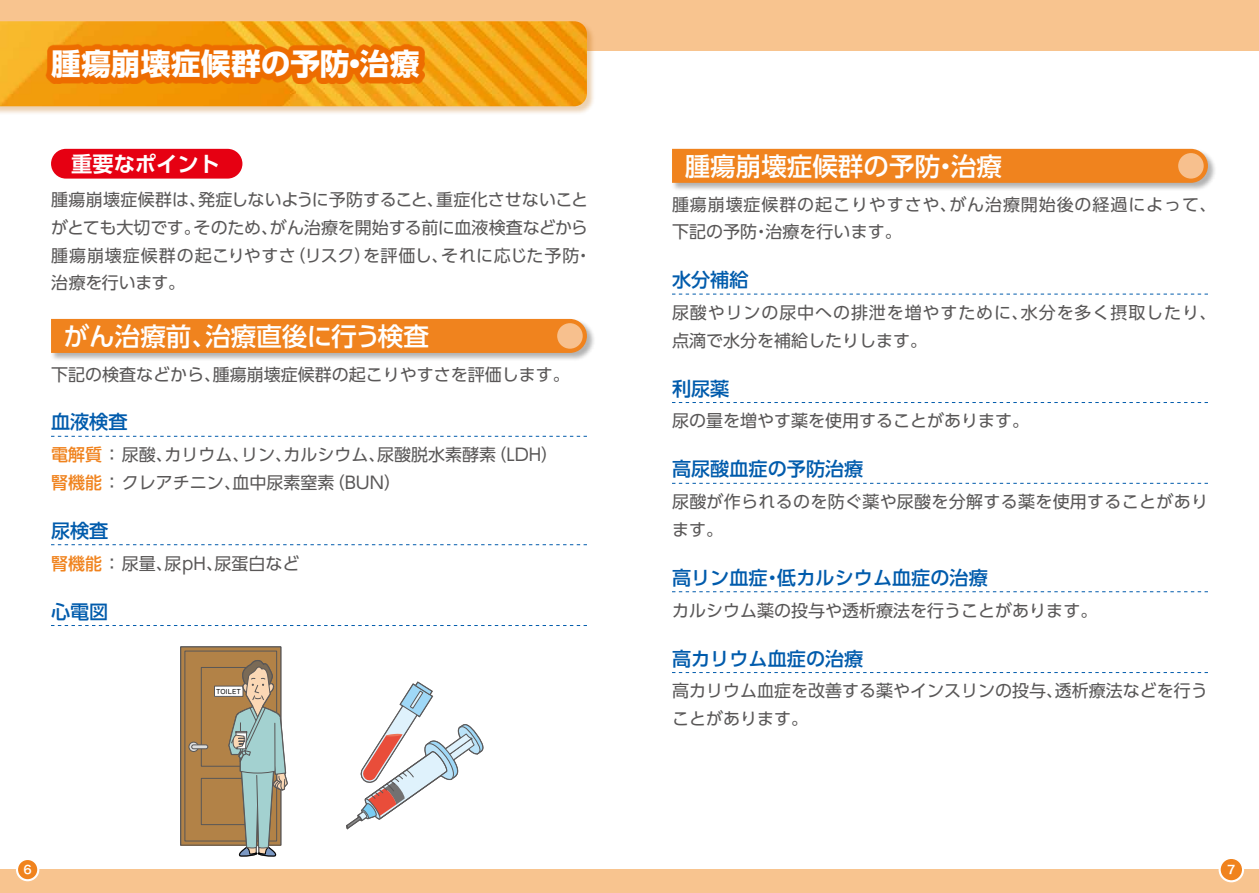
<style>
.page{position:relative;width:1259px;height:893px;background:#fff}
.page>*{position:absolute;margin:0;border:0;box-sizing:border-box;transform-origin:0 0}
.t1{font:700 29.7px "UD Shin Go Pro";letter-spacing:.005em;color:#fff}
.t2{font:500 25.5px "UD Shin Go Pro";color:#fff}
.t3{font:700 21.3px "UD Shin Go Pro De";color:#fff}
.t4{font:500 19.2px "UD Shin Go Pro";color:#005bac}
.t5{font:16.95px/27.6px "UD Shin Go Pro";color:#595757}
.t6{font:16.95px/27.6px "UD Shin Go Pro";letter-spacing:.05em;color:#595757}
.t7{font:11.7px "Hira Kaku Std N W6";color:#fff}
.t8{font:6.45px "Hira Maru Pro N W4";letter-spacing:.02em;color:#000}
.s1{font-weight:500;color:#f0831e}
</style>
<div class="page">
<div style="left:0;top:0;width:1259px;height:51px;background:#f8c48f"></div>
<div style="left:0;top:870px;width:1259px;height:23px;background:#f8c48f"></div>
<div style="left:17px;top:859px;width:21px;height:21px;background:#f0831e;border-radius:50%"></div>
<div style="left:16px;top:858px;width:23px;height:23px;border:2px solid #fff;border-radius:50%"></div>
<div style="left:1219px;top:858px;width:24px;height:23px;background:#f0831e;border-radius:50%"></div>
<div style="left:1218px;top:857px;width:26px;height:25px;border:2px solid #fff;border-radius:50%"></div>
<div style="left:0;top:21px;width:595px;height:94px;background:#bd6600;opacity:.3"></div>
<img style="left:0;top:21px;width:587px;height:85px">
<svg style="left:51px;top:436px;width:536px;height:1px"></svg>
<svg style="left:51px;top:544px;width:536px;height:1px"></svg>
<svg style="left:51px;top:625px;width:536px;height:1px"></svg>
<svg style="left:672px;top:294px;width:536px;height:1px"></svg>
<svg style="left:672px;top:402px;width:536px;height:1px"></svg>
<svg style="left:672px;top:483px;width:536px;height:1px"></svg>
<svg style="left:672px;top:591px;width:536px;height:1px"></svg>
<svg style="left:672px;top:672px;width:536px;height:1px"></svg>
<svg style="left:182px;top:648px;width:97px;height:196px"></svg>
<div style="left:180px;top:646px;width:101px;height:200px;border:1px solid #595757"></div>
<div style="left:185px;top:651px;width:92px;height:190px;background:#b28247"></div>
<div style="left:184px;top:651px;width:93px;height:190px;border:1px solid #595757"></div>
<svg style="left:189px;top:742px;width:9px;height:9px"></svg>
<div style="left:188px;top:742px;width:11px;height:10px;border:1px solid #595757;border-radius:50%"></div>
<hr style="left:192px;top:745px;width:16px;height:4px;background:#dcdddd;border-radius:2px">
<div style="left:191px;top:744px;width:17px;height:5px;border:1px solid #595757;border-radius:2px"></div>
<svg style="left:201px;top:659px;width:87px;height:198px"></svg>
<svg style="left:346px;top:681px;width:138px;height:149px"></svg>
<div style="left:46px;top:44px;width:378px;height:40px;background:#ed6c00"></div>
<div style="left:51px;top:318px;width:544px;height:44px;background:#000;opacity:.3"></div>
<div style="left:51px;top:319px;width:536px;height:34px;background:#f0831e"></div>
<div style="left:671px;top:148px;width:545px;height:44px;background:#000;opacity:.3"></div>
<div style="left:672px;top:149px;width:536px;height:34px;background:#f0831e"></div>
<svg style="left:557px;top:323px;width:26px;height:26px"></svg>
<div style="left:1178px;top:153px;width:25px;height:26px;background:#f7c08e;border-radius:50%"></div>
<div style="left:51px;top:149px;width:191px;height:30px;background:#e60012;border-radius:15px"></div>
<h1 class="t1" style="left:51px;top:40px;width:370px">腫瘍崩壊症候群の予防・治療</h1>
<p class="t3" style="left:71px;top:146px;width:150px">重要なポイント</p>
<h2 class="t2" style="left:685px;top:145px;width:319px">腫瘍崩壊症候群の予防・治療</h2>
<p class="t5" style="left:51px;top:186px;width:542px">腫瘍崩壊症候群は、発症しないように予防すること、重症化させないことがとても大切です。そのため、がん治療を開始する前に血液検査などから腫瘍崩壊症候群の起こりやすさ（リスク）を評価し、それに応じた予防・治療を行います。</p>
<h2 class="t2" style="left:64px;top:315px;width:367px">がん治療前、治療直後に行う検査</h2>
<p class="t5" style="left:51px;top:360px;width:520px">下記の検査などから、腫瘍崩壊症候群の起こりやすさを評価します。</p>
<p class="t4" style="left:51px;top:406px;width:78px">血液検査</p>
<p class="t5" style="left:51px;top:440px;width:509px"><span class="s1">電解質</span> ： 尿酸、カリウム、リン、カルシウム、尿酸脱水素酵素（LDH）<span class="s1">腎機能</span> ： クレアチニン、血中尿素窒素（BUN）</p>
<p class="t4" style="left:51px;top:515px;width:59px">尿検査</p>
<p class="t5" style="left:51px;top:549px;width:250px"><span class="s1">腎機能</span> ： 尿量、尿pH、尿蛋白など</p>
<p class="t4" style="left:51px;top:596px;width:59px">心電図</p>
<p class="t8" style="left:216px;top:686px;width:26px">TOILET</p>
<p class="t6" style="left:672px;top:190px;width:546px">腫瘍崩壊症候群の起こりやすさや、がん治療開始後の経過によって、下記の予防・治療を行います。</p>
<p class="t4" style="left:672px;top:264px;width:78px">水分補給</p>
<p class="t6" style="left:672px;top:298px;width:546px">尿酸やリンの尿中への排泄を増やすために、水分を多く摂取したり、点滴で水分を補給したりします。</p>
<p class="t4" style="left:672px;top:373px;width:59px">利尿薬</p>
<p class="t5" style="left:672px;top:407px;width:359px">尿の量を増やす薬を使用することがあります。</p>
<p class="t4" style="left:672px;top:453px;width:193px">高尿酸血症の予防治療</p>
<p class="t5" style="left:672px;top:487px;width:537px">尿酸が作られるのを防ぐ薬や尿酸を分解する薬を使用することがあります。</p>
<p class="t4" style="left:672px;top:562px;width:317px">高リン血症・低カルシウム血症の治療</p>
<p class="t5" style="left:672px;top:596px;width:427px">カルシウム薬の投与や透析療法を行うことがあります。</p>
<p class="t4" style="left:672px;top:643px;width:193px">高カリウム血症の治療</p>
<p class="t5" style="left:672px;top:677px;width:537px">高カリウム血症を改善する薬やインスリンの投与、透析療法などを行うことがあります。</p>
<p class="t7" style="left:23px;top:861px;width:10px">6</p>
<p class="t7" style="left:1227px;top:861px;width:10px">7</p>
</div>
